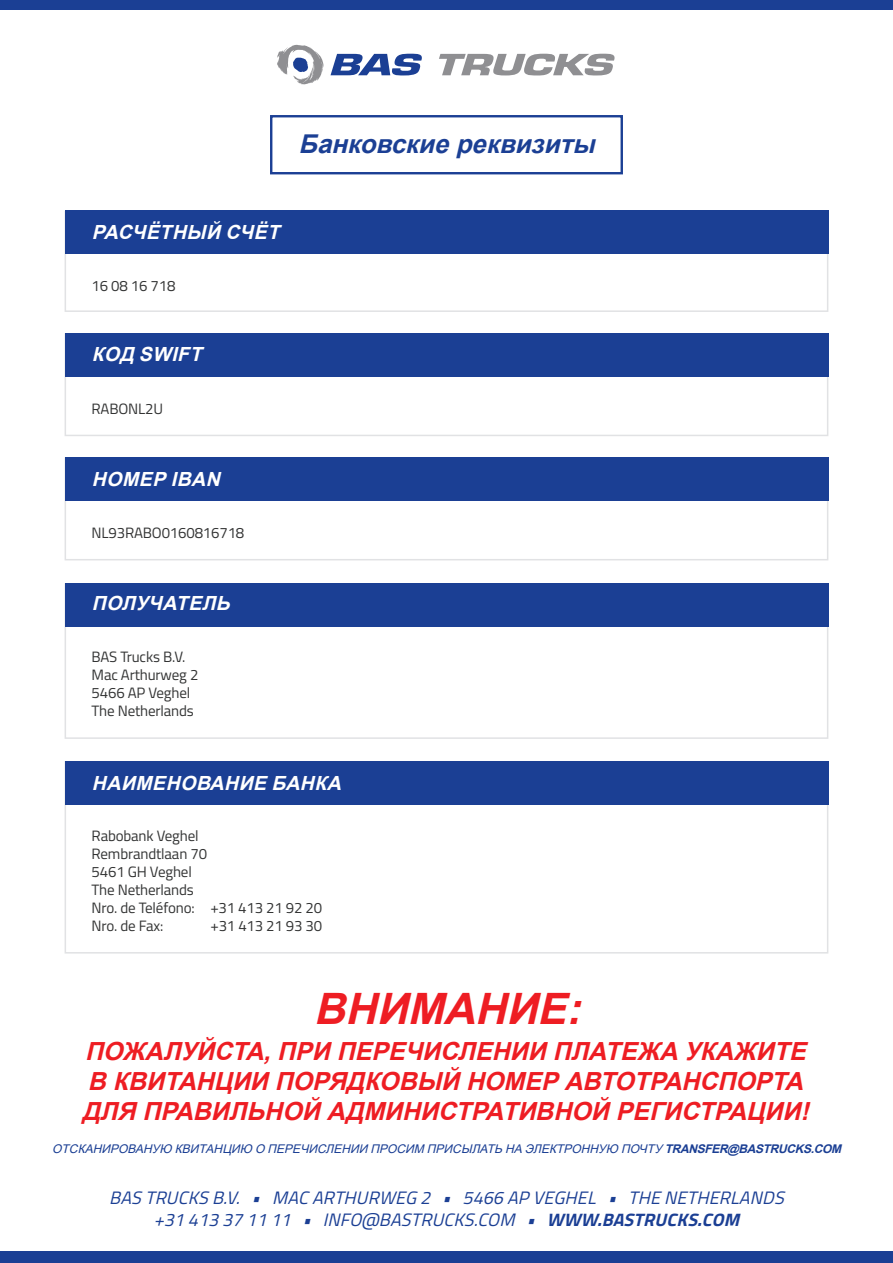
<style>
.page{position:relative;width:893px;height:1263px;background:#fff}
.page>*{position:absolute;margin:0;border:0;box-sizing:border-box;transform-origin:0 0}
.t1{font:italic 700 43.35px "Arial";color:#ee1d23}
.t2{font:italic 700 25.95px "Arial";color:#1b3f94}
.t3{font:italic 700 24.9px/30px "Arial";color:#ee1d23}
.t4{font:italic 700 19.5px "Arial";color:#fff}
.t5{font:italic 18px "Titillium Web";color:#1b3f94}
.t6{font:15px "Titillium Web";letter-spacing:-.01em;color:#333434}
.t7{font:italic 12px "Arial";color:#1b3f94}
.s1{font-weight:700}
</style>
<div class="page">
<div style="left:65px;top:211px;width:763px;height:101px;border:2px solid #e1e2e4"></div>
<div style="left:65px;top:333px;width:763px;height:103px;border:2px solid #e1e2e4"></div>
<div style="left:65px;top:457px;width:763px;height:103px;border:2px solid #e1e2e4"></div>
<div style="left:65px;top:583px;width:763px;height:156px;border:2px solid #e1e2e4"></div>
<div style="left:65px;top:761px;width:763px;height:192px;border:2px solid #e1e2e4"></div>
<div style="left:65px;top:210px;width:763px;height:44px;background:#1b3f94"></div>
<div style="left:65px;top:333px;width:763px;height:44px;background:#1b3f94"></div>
<div style="left:65px;top:457px;width:763px;height:44px;background:#1b3f94"></div>
<div style="left:65px;top:583px;width:763px;height:44px;background:#1b3f94"></div>
<div style="left:65px;top:761px;width:763px;height:44px;background:#1b3f94"></div>
<svg style="left:277px;top:45px;width:47px;height:40px"></svg>
<svg style="left:331px;top:54px;width:91px;height:21px"></svg>
<svg style="left:439px;top:54px;width:176px;height:21px"></svg>
<div style="left:0;top:0;width:893px;height:10px;background:#1b3f94"></div>
<div style="left:0;top:1252px;width:893px;height:11px;background:#1b3f94"></div>
<div style="left:270px;top:115px;width:353px;height:59px;background:#fff;border:2px solid #1b3f94"></div>
<p class="t2" style="left:298px;top:125px;width:306px">Банковскиереквизиты</p>
<p class="t4" style="left:92px;top:218px;width:195px">РАСЧЁТНЫЙ СЧЁТ</p>
<p class="t6" style="left:92px;top:275px;width:85px">16 08 16 718</p>
<p class="t4" style="left:92px;top:341px;width:118px">КОД SWIFT</p>
<p class="t6" style="left:92px;top:397px;width:73px">RABONL2U</p>
<p class="t4" style="left:92px;top:466px;width:136px">НОМЕР IBAN</p>
<p class="t6" style="left:92px;top:522px;width:154px">NL93RABO0160816718</p>
<p class="t4" style="left:92px;top:589px;width:146px">ПОЛУЧАТЕЛЬ</p>
<p class="t6" style="left:92px;top:646px;width:95px">BAS Trucks B.V.</p>
<p class="t6" style="left:92px;top:664px;width:108px">Mac Arthurweg 2</p>
<p class="t6" style="left:92px;top:682px;width:100px">5466 AP Veghel</p>
<p class="t6" style="left:92px;top:700px;width:104px">The Netherlands</p>
<p class="t4" style="left:92px;top:769px;width:257px">НАИМЕНОВАНИЕ БАНКА</p>
<p class="t6" style="left:92px;top:824px;width:109px">Rabobank Veghel</p>
<p class="t6" style="left:92px;top:842px;width:117px">Rembrandtlaan 70</p>
<p class="t6" style="left:92px;top:860px;width:102px">5461 GH Veghel</p>
<p class="t6" style="left:92px;top:878px;width:104px">The Netherlands</p>
<p class="t6" style="left:92px;top:896px;width:232px">Nro. de Teléfono: +31 413 21 92 20</p>
<p class="t6" style="left:92px;top:914px;width:73px">Nro. de Fax:</p>
<p class="t6" style="left:210px;top:914px;width:113px">+31 413 21 93 30</p>
<p class="t1" style="left:314px;top:978px;width:282px">ВНИМАНИЕ:</p>
<p class="t3" style="left:82px;top:1037px;width:736px">ПОЖАЛУЙСТА,ПРИ ПЕРЕЧИСЛЕНИИ ПЛАТЕЖА УКАЖИТЕ<br>В КВИТАНЦИИ ПОРЯДКОВЫЙ НОМЕР АВТОТРАНСПОРТА<br>ДЛЯ ПРАВИЛЬНОЙ АДМИНИСТРАТИВНОЙ РЕГИСТРАЦИИ!</p>
<p class="t7" style="left:52px;top:1140px;width:794px">ОТСКАНИРОВАНУЮ КВИТАНЦИЮ О ПЕРЕЧИСЛЕНИИ ПРОСИМ ПРИСЫЛАТЬ НА ЭЛЕКТРОННУЮ ПОЧТУ <span class="s1">TRANSFER@BASTRUCKS.COM</span></p>
<p class="t5" style="left:109px;top:1185px;width:682px">BASTRUCKSB.V. • MACARTHURWEG 2 • 5466AP VEGHEL • THENETHERLANDS</p>
<p class="t5" style="left:154px;top:1206px;width:593px">+31413371111 • INFO@BASTRUCKS.COM • <span class="s1">WWW.BASTRUCKS.COM</span></p>
</div>
